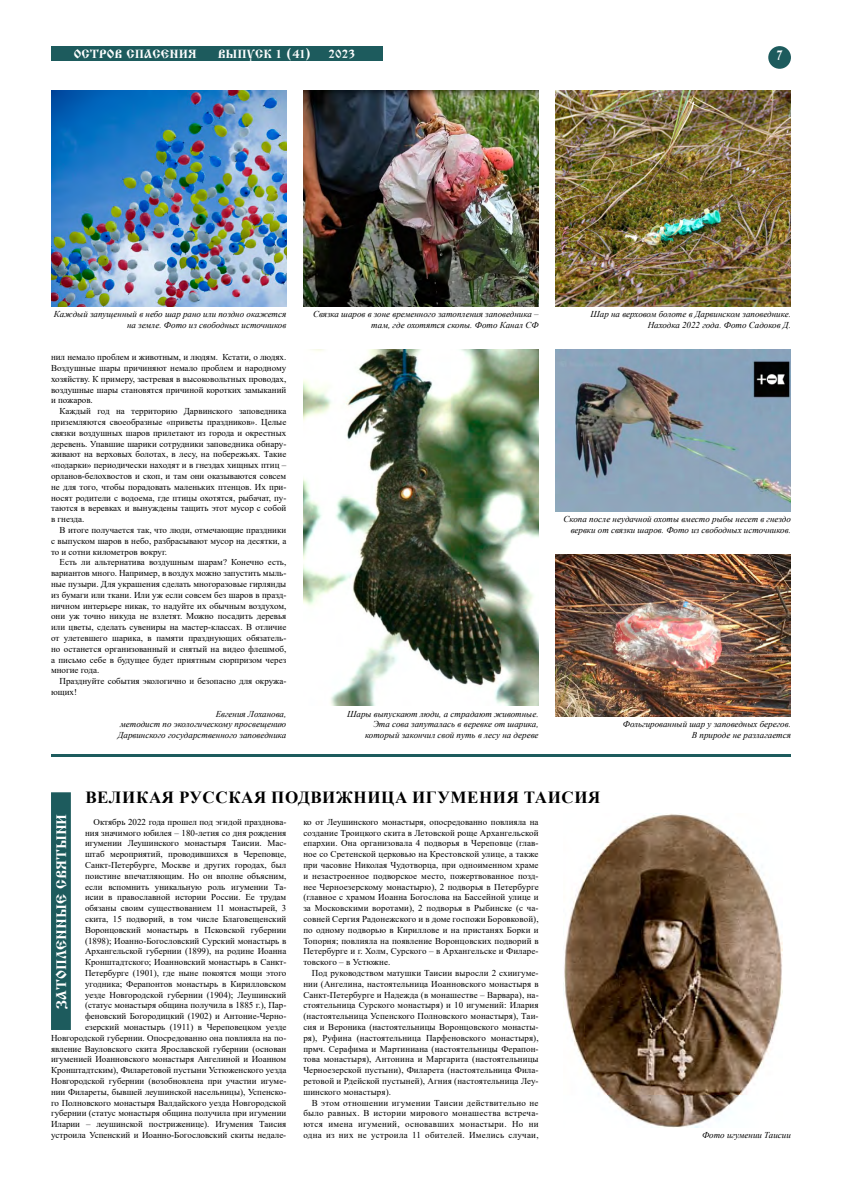
<style>
.page{position:relative;width:842px;height:1191px;background:#fff}
.page>*{position:absolute;margin:0;border:0;box-sizing:border-box;transform-origin:0 0}
.t1{font:700 17px "Times New Roman";letter-spacing:.035em;color:#000}
.t2{font:14px "Izhitsa";color:#fff}
.t3{font:12px "Izhitsa";color:#fff}
.t4{font:9px/10.8px "Times New Roman";color:#000;text-align:justify}
.t5{font:italic 9px/10.8px "Times New Roman";color:#000;text-align:right}
</style>
<div class="page">
<div style="left:768px;top:46px;width:23px;height:23px;background:#1d5b5d;border-radius:50%"></div>
<div style="left:51px;top:46px;width:332px;height:15px;background:#1d5b5d"></div>
<hr style="left:51px;top:754px;width:740px;height:3px;background:#1d5b5d">
<img style="left:556px;top:349px;width:235px;height:162px">
<img style="left:556px;top:554px;width:235px;height:162px">
<img style="left:51px;top:90px;width:235px;height:216px">
<img style="left:303px;top:90px;width:236px;height:216px">
<img style="left:556px;top:90px;width:235px;height:216px">
<img style="left:303px;top:349px;width:236px;height:357px">
<div style="left:53px;top:793px;width:16px;height:235px;background:#1d5b5d"></div>
<div style="left:51px;top:792px;width:20px;height:238px;border:3px solid #1d5b5d"></div>
<img style="left:563px;top:814px;width:219px;height:313px">
<h3 class="t3" style="left:74px;top:47px;width:125px">ОСТРОВ СПАСЕНИЯ</h3>
<h3 class="t3" style="left:218px;top:47px;width:95px">ВЫПУСК 1 (41)</h3>
<h3 class="t3" style="left:328px;top:47px;width:28px">2023</h3>
<h3 class="t3" style="left:776px;top:49px;width:8px">7</h3>
<p class="t5" style="left:54px;top:308px;width:234px">Каждый запущенный в небо шар рано или поздно окажется на земле. Фото из свободных источников</p>
<p class="t5" style="left:313px;top:308px;width:227px">Связка шаров в зоне временного затопления заповедника – там, где охотятся скопы. Фото Канал СФ</p>
<p class="t4" style="left:51px;top:351px;width:237px">нил немало проблем и животным, и людям. Кстати, о людях.<br>Воздушные шары причиняют немало проблем и народному хозяйству. К примеру, застревая в высоковольтных проводах, воздушные шары становятся причиной коротких замыканий и пожаров.</p>
<p class="t4" style="left:51px;top:405px;width:237px;text-indent:9px">Каждый год на территорию Дарвинского заповедника приземляются своеобразные «приветы праздников». Целые связки воздушных шаров прилетают из города и окрестных деревень. Упавшие шарики сотрудники заповедника обнару&shy;живают на верховых болотах, в лесу, на побережьях. Такие «подарки» периодически находят и в гнездах хищных птиц – орланов-белохвостов и скоп, и там они оказываются совсем не для того, чтобы порадовать маленьких птенцов. Их при&shy;носят родители с водоема, где птицы охотятся, рыбачат, пу&shy;таются в веревках и вынуждены тащить этот мусор с собой в гнезда.</p>
<p class="t4" style="left:51px;top:524px;width:237px;text-indent:9px">В итоге получается так, что люди, отмечающие праздники с выпуском шаров в небо, разбрасывают мусор на десятки, а то и сотни километров вокруг.</p>
<p class="t4" style="left:51px;top:557px;width:237px;text-indent:9px">Есть ли альтернатива воздушным шарам? Конечно есть, вариантов много. Например, в воздух можно запустить мыль&shy;ные пузыри. Для украшения сделать многоразовые гирлянды из бумаги или ткани. Или уж если совсем без шаров в празд&shy;ничном интерьере никак, то надуйте их обычным воздухом, они уж точно никуда не взлетят. Можно посадить деревья или цветы, сделать сувениры на мастер-классах. В отличие от улетевшего шарика, в памяти празднующих обязатель&shy;но останется организованный и снятый на видео флешмоб, а письмо себе в будущее будет приятным сюрпризом через многие года.</p>
<p class="t4" style="left:51px;top:675px;width:237px;text-indent:9px">Празднуйте события экологично и безопасно для окружа&shy;ющих!</p>
<p class="t5" style="left:118px;top:708px;width:170px;text-align:justify;text-indent:98px">Евгения Лоханова, методист по экологическому просвещению Дарвинского государственного заповедника</p>
<p class="t5" style="left:347px;top:708px;width:193px">Шары выпускают люди, а страдают животные.<br>Эта сова запуталась в веревке от шарика, который закончил свой путь в лесу на дереве</p>
<p class="t5" style="left:590px;top:308px;width:202px">Шар на верховом болоте в Дарвинском заповеднике.<br>Находка 2022 года. Фото Садоков Д.</p>
<p class="t5" style="left:564px;top:513px;width:229px">Скопа после неудачной охоты вместо рыбы несет в гнездо вервки от связки шаров. Фото из свободных источников.</p>
<p class="t5" style="left:623px;top:719px;width:170px">Фольгированный шар у заповедных берегов.<br>В природе не разлагается</p>
<h1 class="t1" style="left:85px;top:785px;width:517px">ВЕЛИКАЯ РУССКАЯ ПОДВИЖНИЦА ИГУМЕНИЯ ТАИСИЯ</h1>
<p class="t4" style="left:51px;top:816px;width:237px;text-align:right">Октябрь 2022 года прошел под эгидой празднова-<br>ния значимого юбилея – 180-летия со дня рождения игумении Леушинского монастыря Таисии. Мас-<br>штаб мероприятий, проводившихся в Череповце, Санкт-Петербурге, Москве и других городах, был поистине впечатляющим. Но он вполне объясним,<br>если вспомнить уникальную роль игумении Та-<br>исии в православной истории России. Ее трудам<br>обязаны своим существованием 11 монастырей, 3<br>скита, 15 подворий, в том числе Благовещенский Воронцовский монастырь в Псковской губернии<br>(1898); Иоанно-Богословский Сурский монастырь в Архангельской губернии (1899), на родине Иоанна Кронштадтского; Иоанновский монастырь в Санкт-Петербурге (1901), где ныне покоятся мощи этого угодника; Ферапонтов монастырь в Кирилловском<br>уезде Новгородской губернии (1904); Леушинский<br>(статус монастыря община получила в 1885 г.), Пар&shy;феновский Богородицкий (1902) и Антоние-Черно&shy;езерский монастырь (1911) в Череповецком уезде Новгородской губернии. Опосредованно она повлияла на по&shy;явление Вауловского скита Ярославской губернии (основан игуменией Иоанновского монастыря Ангелиной и Иоанном Кронштадтским), Филаретовой пустыни Устюженского уезда Новгородской губернии (возобновлена при участии игуме&shy;нии Филареты, бывшей леушинской насельницы), Успенско&shy;го Полновского монастыря Валдайского уезда Новгородской губернии (статус монастыря община получила при игумении Иларии – леушинской постриженице). Игумения Таисия устроила Успенский и Иоанно-Богословский скиты недале-</p>
<p class="t4" style="left:303px;top:816px;width:237px">ко от Леушинского монастыря, опосредованно повлияла на создание Троицкого скита в Летовской роще Архангельской епархии. Она организовала 4 подворья в Череповце (глав&shy;ное со Сретенской церковью на Крестовской улице, а также при часовне Николая Чудотворца, при одноименном храме и незастроенное подворское место, пожертвованное позд&shy;нее Черноезерскому монастырю), 2 подворья в Петербурге (главное с храмом Иоанна Богослова на Бассейной улице и за Московскими воротами), 2 подворья в Рыбинске (с ча&shy;совней Сергия Радонежского и в доме госпожи Боровковой), по одному подворью в Кириллове и на пристанях Борки и Топорня; повлияла на появление Воронцовских подворий в Петербурге и г. Холм, Сурского – в Архангельске и Филаре&shy;товского – в Устюжне.</p>
<h2 class="t2" style="left:53px;top:1008px;width:196px;rotate:-90deg">ЗАТОПЛЕННЫЕ СВЯТЫНИ</h2>
<p class="t4" style="left:303px;top:967px;width:237px;text-indent:9px">Под руководством матушки Таисии выросли 2 схиигуме&shy;нии (Ангелина, настоятельница Иоанновского монастыря в Санкт-Петербурге и Надежда (в монашестве – Варвара), на&shy;стоятельница Сурского монастыря) и 10 игумений: Илария (настоятельница Успенского Полновского монастыря), Таи&shy;сия и Вероника (настоятельницы Воронцовского монасты&shy;ря), Руфина (настоятельница Парфеновского монастыря), прмч. Серафима и Мартиниана (настоятельницы Ферапон&shy;това монастыря), Антонина и Маргарита (настоятельницы Черноезерской пустыни), Филарета (настоятельница Фила&shy;ретовой и Рдейской пустыней), Агния (настоятельница Леу&shy;шинского монастыря).</p>
<p class="t4" style="left:303px;top:1097px;width:237px;text-indent:9px">В этом отношении игумении Таисии действительно не было равных. В истории мирового монашества встреча&shy;ются имена игумений, основавших монастыри. Но ни одна из них не устроила 11 обителей. Имелись случаи,</p>
<p class="t5" style="left:702px;top:1129px;width:90px">Фото игумении Таисии</p>
</div>
